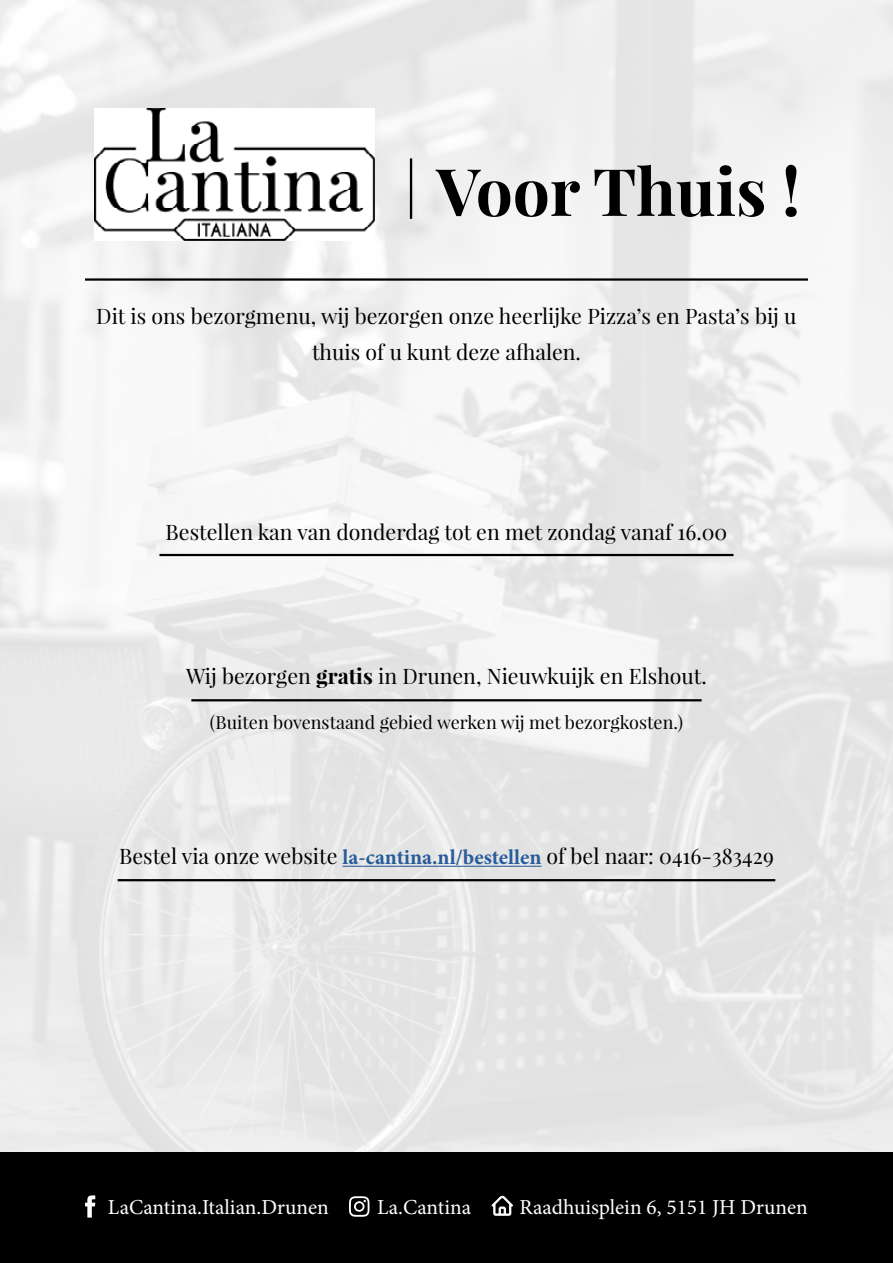
<style>
.page{position:relative;width:893px;height:1263px;background:#fff}
.page>*{position:absolute;margin:0;border:0;box-sizing:border-box;transform-origin:0 0}
.t1{font:700 65.55px "Playfair Display";color:#000}
.t2{font:21.3px/36px "Playfair Display";color:#000;text-align:center}
.t3{font:21.3px "Minion Pro";color:#fff}
.t4{font:18px "Playfair Display";color:#000}
.s1{font-weight:700}
.s2{font-family:"Minion Pro";font-weight:700;color:#275b9b}
</style>
<div class="page">
<img style="left:0;top:0;width:893px;height:1152px">
<div style="left:0;top:1152px;width:893px;height:111px;background:#000"></div>
<hr style="left:342px;top:866px;width:199px;height:1px;background:#275b9b">
<img style="left:95px;top:109px;width:280px;height:132px">
<hr style="left:410px;top:158px;width:2px;height:61px;background:#000">
<hr style="left:118px;top:879px;width:657px;height:2px;background:#000">
<hr style="left:191px;top:699px;width:511px;height:2px;background:#000">
<hr style="left:159px;top:554px;width:574px;height:2px;background:#000">
<hr style="left:85px;top:278px;width:723px;height:3px;background:#000">
<svg style="left:85px;top:1195px;width:10px;height:22px"></svg>
<svg style="left:349px;top:1196px;width:20px;height:21px"></svg>
<svg style="left:492px;top:1195px;width:21px;height:20px"></svg>
<h1 class="t1" style="left:436px;top:150px;width:366px">Voor Thuis !</h1>
<p class="t2" style="left:96px;top:298px;width:702px">Dit is ons bezorgmenu, wij bezorgen onze heerlijke Pizza’s en Pasta’s bij u thuis of u kunt deze afhalen.</p>
<p class="t2" style="left:166px;top:514px;width:563px">Bestellen kan van donderdag tot en met zondag vanaf 16.00</p>
<p class="t2" style="left:186px;top:658px;width:522px">Wij bezorgen <span class="s1">gratis</span> in Drunen, Nieuwkuijk en Elshout.</p>
<p class="t4" style="left:210px;top:711px;width:475px">(Buiten bovenstaand gebied werken wij met bezorgkosten.)</p>
<p class="t2" style="left:119px;top:838px;width:656px">Bestel via onze website <span class="s2">la-cantina.nl/bestellen</span> of bel naar: 0416-383429</p>
<p class="t3" style="left:108px;top:1193px;width:222px">LaCantina.Italian.Drunen</p>
<p class="t3" style="left:377px;top:1193px;width:96px">La.Cantina</p>
<p class="t3" style="left:519px;top:1193px;width:290px">Raadhuisplein 6, 5151 JH Drunen</p>
</div>
